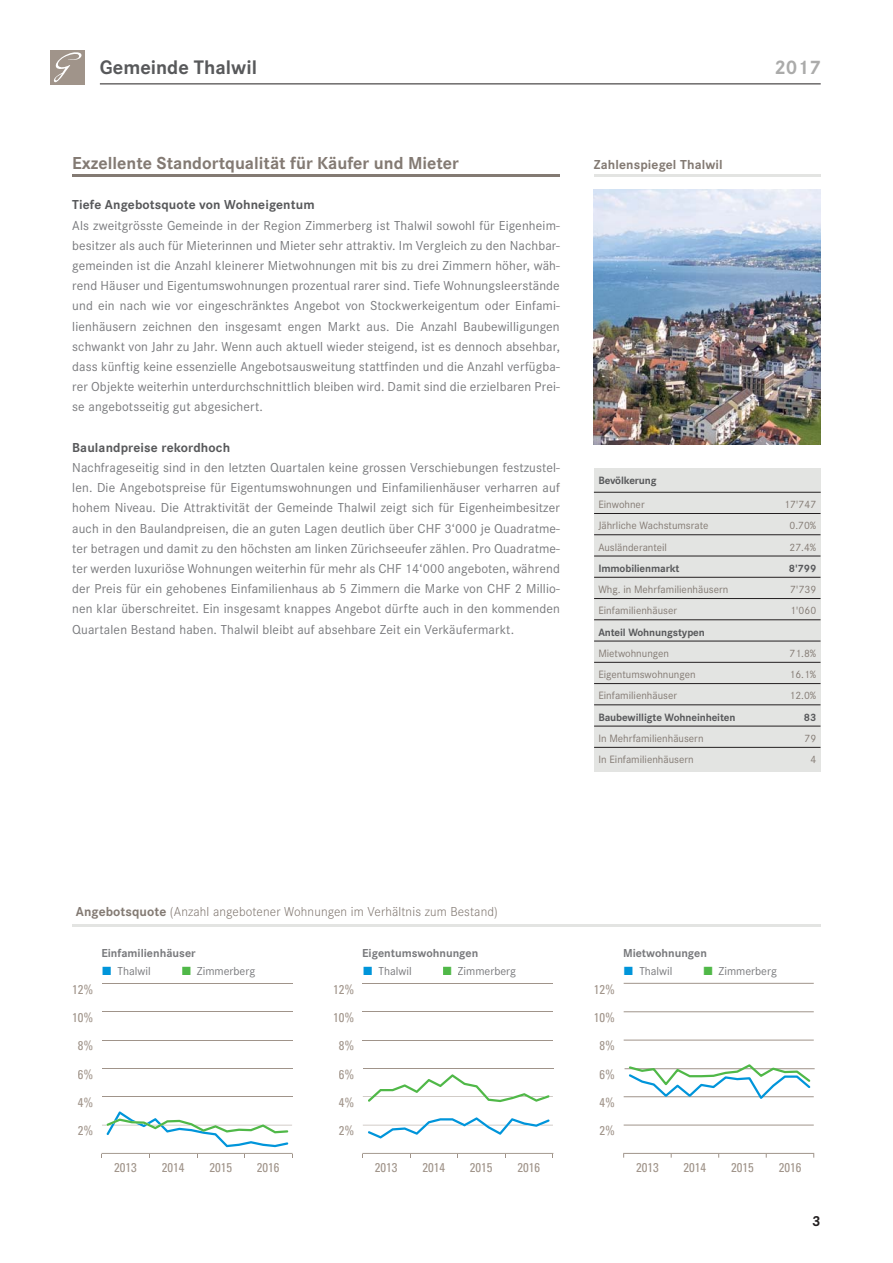
<style>
.page{position:relative;width:893px;height:1263px;background:#fff}
.page>*{position:absolute;margin:0;border:0;box-sizing:border-box;transform-origin:0 0}
.t1{font:700 20.4px "Corporate S";color:#58595b}
.t2{font:700 20.4px "Corporate S";color:#ababaa}
.t3{font:700 18px "Corporate S";color:#837a73}
.t4{font:700 15px "Corporate S";color:#231f20}
.t5{font:13.5px/20.2px "Corporate S";letter-spacing:.01em;color:#797a7d;text-align:justify}
.t6{font:300 13.5px "Corporate S";letter-spacing:.01em;color:#837a73}
.t7{font:700 13.5px "Corporate S";letter-spacing:.01em;color:#58595b}
.t8{font:700 13.5px "Corporate S";letter-spacing:.01em;color:#837a73}
.t9{font:condensed 12.75px "Univers";color:#a0948a}
.t10{font:12px "Corporate S";color:#797a7d}
.t11{font:700 12px "Corporate S";color:#797a7d}
.t12{font:10.95px "Corporate S";color:#837a73}
.t13{font:700 10.95px "Corporate S";letter-spacing:-.01em;color:#58595b}
.s1{font-weight:700}
</style>
<div class="page">
<hr style="left:594px;top:174px;width:227px;height:3px;background:#e3e4e2">
<hr style="left:72px;top:924px;width:749px;height:2px;background:#e3e4e2">
<hr style="left:72px;top:174px;width:488px;height:3px;background:#837a73">
<hr style="left:100px;top:84px;width:721px;height:1px;background:#231f20">
<div style="left:50px;top:50px;width:34px;height:34px;background:#a0948a"></div>
<svg style="left:54px;top:52px;width:28px;height:31px"></svg>
<div style="left:594px;top:468px;width:227px;height:303px;background:#e3e4e2"></div>
<svg style="left:101px;top:983px;width:192px;height:175px"></svg>
<hr style="left:671px;top:983px;width:1px;height:175px;background:#a0948a">
<hr style="left:766px;top:983px;width:1px;height:175px;background:#a0948a">
<hr style="left:718px;top:983px;width:1px;height:175px;background:#a0948a">
<hr style="left:813px;top:983px;width:1px;height:175px;background:#a0948a">
<hr style="left:623px;top:983px;width:1px;height:175px;background:#a0948a">
<div style="left:623px;top:983px;width:192px;height:170px;background:#fff"></div>
<hr style="left:624px;top:1097px;width:190px;height:1px;background:#a0948a">
<hr style="left:624px;top:1125px;width:190px;height:1px;background:#a0948a">
<hr style="left:624px;top:1012px;width:190px;height:1px;background:#a0948a">
<hr style="left:624px;top:1068px;width:191px;height:1px;background:#a0948a">
<hr style="left:624px;top:1040px;width:190px;height:1px;background:#a0948a">
<hr style="left:624px;top:983px;width:190px;height:1px;background:#a0948a">
<hr style="left:624px;top:1153px;width:190px;height:1px;background:#a0948a">
<svg style="left:627px;top:1064px;width:185px;height:35px"></svg>
<svg style="left:362px;top:983px;width:192px;height:175px"></svg>
<hr style="left:594px;top:492px;width:227px;height:1px;background:#231f20">
<hr style="left:594px;top:513px;width:226px;height:1px;background:#231f20">
<hr style="left:594px;top:535px;width:226px;height:1px;background:#231f20">
<hr style="left:594px;top:556px;width:226px;height:1px;background:#231f20">
<hr style="left:594px;top:577px;width:226px;height:1px;background:#231f20">
<hr style="left:594px;top:598px;width:226px;height:1px;background:#231f20">
<hr style="left:594px;top:620px;width:226px;height:1px;background:#231f20">
<hr style="left:594px;top:641px;width:226px;height:1px;background:#231f20">
<hr style="left:594px;top:662px;width:226px;height:1px;background:#231f20">
<hr style="left:594px;top:683px;width:226px;height:1px;background:#231f20">
<hr style="left:594px;top:705px;width:226px;height:1px;background:#231f20">
<hr style="left:594px;top:726px;width:226px;height:1px;background:#231f20">
<hr style="left:594px;top:747px;width:226px;height:1px;background:#231f20">
<img style="left:594px;top:189px;width:227px;height:255px">
<h1 class="t1" style="left:100px;top:60px;width:159px">Gemeinde Thalwil</h1>
<h1 class="t2" style="left:774px;top:60px;width:48px">2017</h1>
<h2 class="t3" style="left:72px;top:156px;width:388px">Exzellente Standortqualität für Käufer und Mieter</h2>
<p class="t7" style="left:72px;top:200px;width:244px">Tiefe Angebotsquote von Wohneigentum</p>
<p class="t5" style="left:72px;top:216px;width:489px">Als zweitgrösste Gemeinde in der Region Zimmerberg ist Thalwil sowohl für Eigenheim&shy;besitzer als auch für Mieterinnen und Mieter sehr attraktiv. Im Vergleich zu den Nachbar&shy;gemeinden ist die Anzahl kleinerer Mietwohnungen mit bis zu drei Zimmern höher, wäh&shy;rend Häuser und Eigentumswohnungen prozentual rarer sind. Tiefe Wohnungsleerstände und ein nach wie vor eingeschränktes Angebot von Stockwerkeigentum oder Einfami&shy;lienhäusern zeichnen den insgesamt engen Markt aus. Die Anzahl Baubewilligungen schwankt von Jahr zu Jahr. Wenn auch aktuell wieder steigend, ist es dennoch absehbar, dass künftig keine essenzielle Angebotsausweitung stattfinden und die Anzahl verfügba&shy;rer Objekte weiterhin unterdurchschnittlich bleiben wird. Damit sind die erzielbaren Prei&shy;se angebotsseitig gut abgesichert.</p>
<p class="t7" style="left:72px;top:442px;width:159px">Baulandpreise rekordhoch</p>
<p class="t5" style="left:72px;top:458px;width:489px">Nachfrageseitig sind in den letzten Quartalen keine grossen Verschiebungen festzustel&shy;len. Die Angebotspreise für Eigentumswohnungen und Einfamilienhäuser verharren auf hohem Niveau. Die Attraktivität der Gemeinde Thalwil zeigt sich für Eigenheimbesitzer auch in den Baulandpreisen, die an guten Lagen deutlich über CHF 3‘000 je Quadratme&shy;ter betragen und damit zu den höchsten am linken Zürichseeufer zählen. Pro Quadratme&shy;ter werden luxuriöse Wohnungen weiterhin für mehr als CHF 14‘000 angeboten, während der Preis für ein gehobenes Einfamilienhaus ab 5 Zimmern die Marke von CHF 2 Millio&shy;nen klar überschreitet. Ein insgesamt knappes Angebot dürfte auch in den kommenden Quartalen Bestand haben. Thalwil bleibt auf absehbare Zeit ein Verkäufermarkt.</p>
<p class="t8" style="left:594px;top:159px;width:130px">Zahlenspiegel Thalwil</p>
<p class="t13" style="left:598px;top:476px;width:60px">Bevölkerung</p>
<p class="t12" style="left:598px;top:500px;width:48px">Einwohner</p>
<p class="t12" style="left:784px;top:500px;width:34px">17'747</p>
<p class="t12" style="left:598px;top:521px;width:112px">Jährliche Wachstumsrate</p>
<p class="t12" style="left:789px;top:521px;width:28px">0.70%</p>
<p class="t12" style="left:598px;top:543px;width:70px">Ausländeranteil</p>
<p class="t12" style="left:789px;top:543px;width:28px">27.4%</p>
<p class="t13" style="left:598px;top:564px;width:83px">Immobilienmarkt</p>
<p class="t13" style="left:789px;top:564px;width:29px">8'799</p>
<p class="t12" style="left:598px;top:585px;width:131px">Whg. in Mehrfamilienhäusern</p>
<p class="t12" style="left:790px;top:585px;width:28px">7'739</p>
<p class="t12" style="left:598px;top:606px;width:80px">Einfamilienhäuser</p>
<p class="t12" style="left:790px;top:606px;width:28px">1'060</p>
<p class="t13" style="left:598px;top:628px;width:108px">Anteil Wohnungstypen</p>
<p class="t12" style="left:598px;top:649px;width:72px">Mietwohnungen</p>
<p class="t12" style="left:789px;top:649px;width:28px">71.8%</p>
<p class="t12" style="left:598px;top:670px;width:99px">Eigentumswohnungen</p>
<p class="t12" style="left:789px;top:670px;width:28px">16.1%</p>
<p class="t12" style="left:598px;top:691px;width:80px">Einfamilienhäuser</p>
<p class="t12" style="left:789px;top:691px;width:28px">12.0%</p>
<p class="t13" style="left:598px;top:713px;width:139px">Baubewilligte Wohneinheiten</p>
<p class="t13" style="left:804px;top:713px;width:14px">83</p>
<p class="t12" style="left:598px;top:734px;width:107px">In Mehrfamilienhäusern</p>
<p class="t12" style="left:804px;top:734px;width:13px">79</p>
<p class="t12" style="left:598px;top:755px;width:97px">In Einfamilienhäusern</p>
<p class="t12" style="left:810px;top:755px;width:7px">4</p>
<p class="t6" style="left:76px;top:907px;width:424px"><span class="s1">Angebotsquote</span> (Anzahl angebotener Wohnungen im Verhältnis zum Bestand)</p>
<p class="t11" style="left:101px;top:949px;width:96px">Einfamilienhäuser</p>
<p class="t11" style="left:362px;top:949px;width:118px">Eigentumswohnungen</p>
<p class="t11" style="left:623px;top:949px;width:85px">Mietwohnungen</p>
<p class="t10" style="left:118px;top:966px;width:35px">Thalwil</p>
<p class="t10" style="left:197px;top:966px;width:60px">Zimmerberg</p>
<p class="t10" style="left:378px;top:966px;width:35px">Thalwil</p>
<p class="t10" style="left:458px;top:966px;width:60px">Zimmerberg</p>
<p class="t10" style="left:639px;top:966px;width:35px">Thalwil</p>
<p class="t10" style="left:718px;top:966px;width:60px">Zimmerberg</p>
<p class="t9" style="left:72px;top:984px;width:23px">12%</p>
<p class="t9" style="left:333px;top:984px;width:23px">12%</p>
<p class="t9" style="left:594px;top:984px;width:23px">12%</p>
<p class="t9" style="left:72px;top:1013px;width:23px">10%</p>
<p class="t9" style="left:333px;top:1013px;width:23px">10%</p>
<p class="t9" style="left:594px;top:1013px;width:23px">10%</p>
<p class="t9" style="left:78px;top:1041px;width:17px">8%</p>
<p class="t9" style="left:339px;top:1041px;width:17px">8%</p>
<p class="t9" style="left:599px;top:1041px;width:17px">8%</p>
<p class="t9" style="left:78px;top:1069px;width:17px">6%</p>
<p class="t9" style="left:339px;top:1069px;width:17px">6%</p>
<p class="t9" style="left:599px;top:1069px;width:17px">6%</p>
<p class="t9" style="left:78px;top:1098px;width:17px">4%</p>
<p class="t9" style="left:339px;top:1098px;width:17px">4%</p>
<p class="t9" style="left:599px;top:1098px;width:17px">4%</p>
<p class="t9" style="left:78px;top:1126px;width:17px">2%</p>
<p class="t9" style="left:339px;top:1126px;width:17px">2%</p>
<p class="t9" style="left:599px;top:1126px;width:17px">2%</p>
<p class="t9" style="left:114px;top:1163px;width:24px">2013</p>
<p class="t9" style="left:162px;top:1163px;width:24px">2014</p>
<p class="t9" style="left:209px;top:1163px;width:24px">2015</p>
<p class="t9" style="left:257px;top:1163px;width:24px">2016</p>
<p class="t9" style="left:375px;top:1163px;width:24px">2013</p>
<p class="t9" style="left:422px;top:1163px;width:24px">2014</p>
<p class="t9" style="left:470px;top:1163px;width:24px">2015</p>
<p class="t9" style="left:517px;top:1163px;width:24px">2016</p>
<p class="t9" style="left:636px;top:1163px;width:24px">2013</p>
<p class="t9" style="left:684px;top:1163px;width:24px">2014</p>
<p class="t9" style="left:779px;top:1163px;width:24px">2016</p>
<p class="t9" style="left:731px;top:1163px;width:24px">2015</p>
<p class="t4" style="left:812px;top:1215px;width:10px">3</p>
</div>
